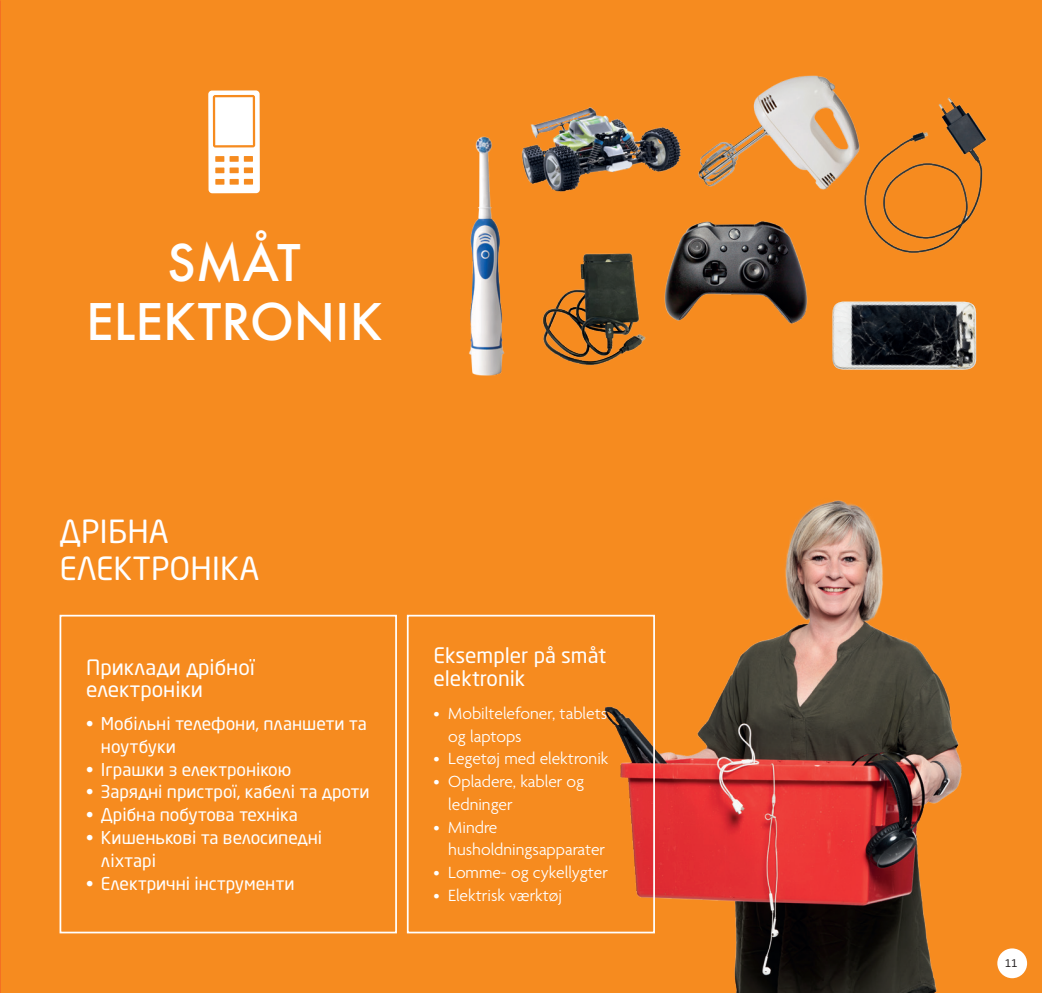
<style>
.page{position:relative;width:1042px;height:993px;background:#fff}
.page>*{position:absolute;margin:0;border:0;box-sizing:border-box;transform-origin:0 0}
.t1{font:500 49px/58.8px "Futura";color:#fff;text-align:center}
.t2{font:31.5px/36.8px "Neo Sans W1 G";color:#fff}
.t3{font:21px/22.8px "Neo Sans W1 G";color:#fff}
.t4{font:17.5px/22.8px "Neo Sans W1 G";color:#fff}
.t5{font:300 17.5px/22.8px "Agenda";color:#fff}
.t6{font:10.5px "Neo Sans W1 G";color:#231f20}
</style>
<div class="page">
<div style="left:0;top:0;width:1042px;height:992px;background:#f68b1f"></div>
<img style="left:599px;top:500px;width:363px;height:492px">
<svg style="left:208px;top:90px;width:52px;height:103px"></svg>
<div style="left:215px;top:97px;width:38px;height:48px;background:#fff"></div>
<img style="left:832px;top:301px;width:144px;height:69px">
<img style="left:521px;top:107px;width:160px;height:85px">
<img style="left:542px;top:253px;width:104px;height:113px">
<img style="left:864px;top:97px;width:123px;height:157px">
<img style="left:664px;top:221px;width:144px;height:103px">
<img style="left:469px;top:136px;width:36px;height:240px">
<img style="left:698px;top:75px;width:162px;height:115px">
<div style="left:407px;top:614px;width:248px;height:319px;border:2px solid #fff"></div>
<div style="left:60px;top:614px;width:337px;height:319px;border:2px solid #fff"></div>
<div style="left:997px;top:948px;width:30px;height:29px;background:#fff;border-radius:50%"></div>
<h1 class="t1" style="left:86px;top:232px;width:298px">SMÅT<br>ELEKTRONIK</h1>
<h2 class="t2" style="left:60px;top:512px;width:201px">ДРІБНА<br>ЕЛЕКТРОНІКА</h2>
<p class="t3" style="left:86px;top:655px;width:170px">Приклади дрібної електроніки</p>
<p class="t4" style="left:101px;top:711px;width:267px;text-indent:-15px">• Мобільні телефони, планшети та ноутбуки</p>
<p class="t4" style="left:86px;top:757px;width:207px">• Іграшки з електронікою</p>
<p class="t4" style="left:86px;top:780px;width:285px">• Зарядні пристрої, кабелі та дроти</p>
<p class="t4" style="left:86px;top:802px;width:213px">• Дрібна побутова техніка</p>
<p class="t4" style="left:101px;top:825px;width:223px;text-indent:-15px">• Кишенькові та велосипедні ліхтарі</p>
<p class="t4" style="left:86px;top:871px;width:210px">• Електричні інструменти</p>
<p class="t3" style="left:433px;top:643px;width:174px">Eksempler på småt elektronik</p>
<p class="t5" style="left:448px;top:702px;width:160px;text-indent:-15px">• Mobiltelefoner, tablets og laptops</p>
<p class="t5" style="left:433px;top:748px;width:177px">• Legetøj med elektronik</p>
<p class="t5" style="left:448px;top:771px;width:137px;text-indent:-15px">• Opladere, kabler og ledninger</p>
<p class="t5" style="left:448px;top:816px;width:158px;text-indent:-15px">• Mindre husholdningsapparater</p>
<p class="t5" style="left:433px;top:862px;width:176px">• Lomme- og cykellygter</p>
<p class="t5" style="left:433px;top:884px;width:130px">• Elektrisk værktøj</p>
<p class="t6" style="left:1005px;top:956px;width:14px">11</p>
</div>
